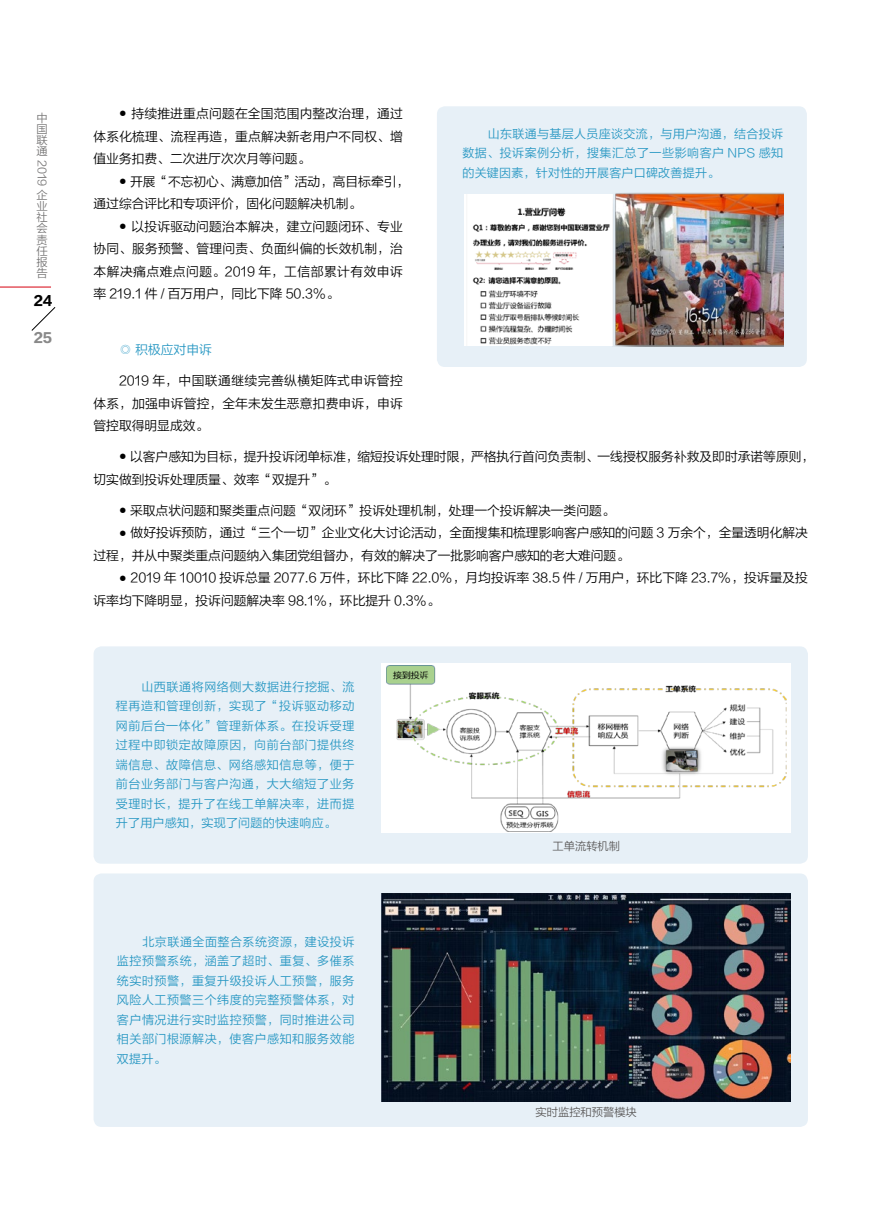
<style>
.page{position:relative;width:893px;height:1212px;background:#fff}
.page>*{position:absolute;margin:0;border:0;box-sizing:border-box;transform-origin:0 0}
.t1{font:12.75px/22.5px "FZLTXIHK GBK1 0";color:#000}
.t2{font:12.75px "FZLTXIHK GBK1 0";color:#2596c2}
.t3{font:12.75px "FZLTTHK GBK1 0";color:#898989}
.t4{font:12.75px "FZLTTHK GBK1 0";color:#000}
.t5{font:12px/19.5px "FZLTXIHK GBK1 0";letter-spacing:.045em;color:#2596c2;text-align:justify}
.t6{font:11.25px/11.2px "FZLTXIHK GBK1 0";color:#727171;text-align:justify}
.t7{font:11.25px "FZLTXIHK GBK1 0";color:#595757}
.s1{font-size:7.5px}
</style>
<div class="page">
<svg style="left:31px;top:307px;width:25px;height:24px"></svg>
<hr style="left:0;top:287px;width:51px;height:1px;background:#d7000f">
<div style="left:94px;top:646px;width:714px;height:218px;background:#e7f0f7;border-radius:8px"></div>
<div style="left:382px;top:664px;width:409px;height:169px;background:#fff"></div>
<div style="left:437px;top:106px;width:370px;height:261px;background:#e7f0f7;border-radius:8px"></div>
<img style="left:465px;top:194px;width:148px;height:151px">
<img style="left:613px;top:193px;width:170px;height:154px">
<div style="left:94px;top:873px;width:714px;height:254px;background:#e7f0f7;border-radius:8px"></div>
<img style="left:386px;top:665px;width:400px;height:166px">
<img style="left:381px;top:893px;width:410px;height:208px">
<p class="t6" style="left:37px;top:112px;width:12px">中国联通</p>
<p class="t6" style="left:47px;top:160px;width:28px;rotate:90deg">2019</p>
<p class="t6" style="left:37px;top:189px;width:12px">企业社会责任报告</p>
<p class="t4" style="left:34px;top:294px;width:20px">24</p>
<p class="t3" style="left:34px;top:330px;width:20px">25</p>
<p class="t1" style="left:94px;top:103px;width:311px;text-align:justify;text-indent:26px"><span class="s1">●</span> 持续推进重点问题在全国范围内整改治理，通过体系化梳理、流程再造，重点解决新老用户不同权、增值业务扣费、二次进厅次次月等问题。</p>
<p class="t1" style="left:94px;top:170px;width:317px;text-indent:26px"><span class="s1">●</span> 开展“不忘初心、满意加倍”活动，高目标牵引，通过综合评比和专项评价，固化问题解决机制。</p>
<p class="t1" style="left:94px;top:215px;width:311px;text-align:justify;text-indent:26px"><span class="s1">●</span> 以投诉驱动问题治本解决，建立问题闭环、专业协同、服务预警、管理问责、负面纠偏的长效机制，治本解决痛点难点问题。2019 年，工信部累计有效申诉率 219.1 件 / 百万用户，同比下降 50.3%。</p>
<p class="t5" style="left:462px;top:124px;width:322px;text-indent:26px">山东联通与基层人员座谈交流，与用户沟通，结合投诉数据、投诉案例分析，搜集汇总了一些影响客户 NPS 感知的关键因素，针对性的开展客户口碑改善提升。</p>
<p class="t2" style="left:119px;top:343px;width:94px">◎ 积极应对申诉</p>
<p class="t1" style="left:94px;top:370px;width:311px;text-align:justify;text-indent:26px">2019 年，中国联通继续完善纵横矩阵式申诉管控体系，加强申诉管控，全年未发生恶意扣费申诉，申诉管控取得明显成效。</p>
<p class="t1" style="left:94px;top:446px;width:722px;text-indent:26px"><span class="s1">●</span> 以客户感知为目标，提升投诉闭单标准，缩短投诉处理时限，严格执行首问负责制、一线授权服务补救及即时承诺等原则，切实做到投诉处理质量、效率“双提升”。</p>
<p class="t1" style="left:119px;top:499px;width:497px"><span class="s1">●</span> 采取点状问题和聚类重点问题“双闭环”投诉处理机制，处理一个投诉解决一类问题。</p>
<p class="t1" style="left:94px;top:522px;width:716px;text-indent:26px"><span class="s1">●</span> 做好投诉预防，通过“三个一切”企业文化大讨论活动，全面搜集和梳理影响客户感知的问题 3 万余个，全量透明化解决过程，并从中聚类重点问题纳入集团党组督办，有效的解决了一批影响客户感知的老大难问题。</p>
<p class="t1" style="left:94px;top:567px;width:716px;text-indent:26px"><span class="s1">●</span> 2019 年 10010 投诉总量 2077.6 万件，环比下降 22.0%，月均投诉率 38.5 件 / 万用户，环比下降 23.7%，投诉量及投诉率均下降明显，投诉问题解决率 98.1%，环比提升 0.3%。</p>
<p class="t5" style="left:116px;top:677px;width:240px;text-indent:26px">山西联通将网络侧大数据进行挖掘、流程再造和管理创新，实现了“投诉驱动移动网前后台一体化”管理新体系。在投诉受理过程中即锁定故障原因，向前台部门提供终端信息、故障信息、网络感知信息等，便于前台业务部门与客户沟通，大大缩短了业务受理时长，提升了在线工单解决率，进而提升了用户感知，实现了问题的快速响应。</p>
<p class="t5" style="left:117px;top:932px;width:239px;text-indent:26px">北京联通全面整合系统资源，建设投诉监控预警系统，涵盖了超时、重复、多催系统实时预警，重复升级投诉人工预警，服务风险人工预警三个纬度的完整预警体系，对客户情况进行实时监控预警，同时推进公司相关部门根源解决，使客户感知和服务效能双提升。</p>
<p class="t7" style="left:553px;top:840px;width:69px">工单流转机制</p>
<p class="t7" style="left:536px;top:1106px;width:103px">实时监控和预警模块</p>
</div>
